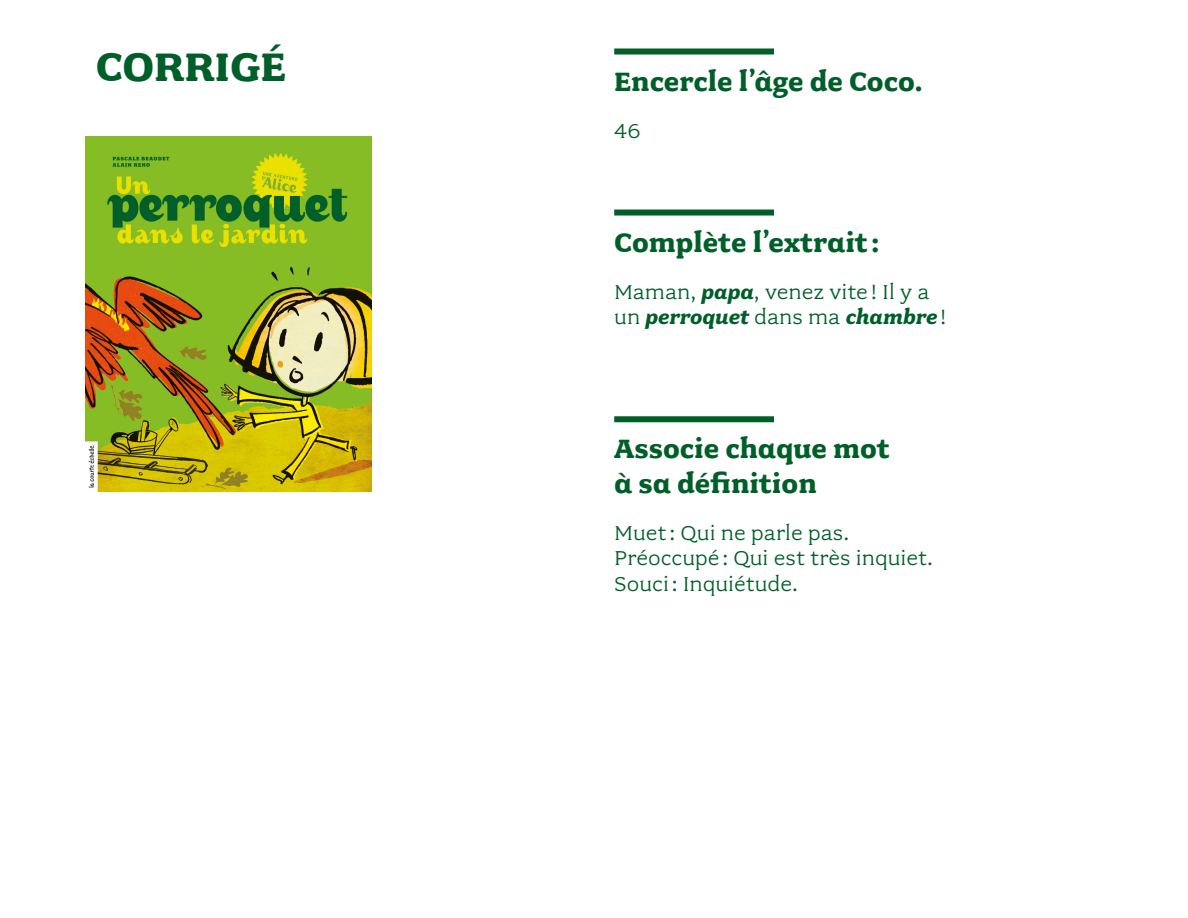
<style>
.page{position:relative;width:1188px;height:918px;background:#fff}
.page>*{position:absolute;margin:0;border:0;box-sizing:border-box;transform-origin:0 0}
.t1{font:45px "Fairplex Wide Bold Alta";color:#005f28}
.t2{font:30px/34.5px "Fairplex Wide Bold Alta";color:#005f28}
.t3{font:22.5px/25.5px "Fairplex Wide";color:#005f28}
.s1{font-weight:700;font-style:italic}
</style>
<div class="page">
<div style="left:614px;top:416px;width:160px;height:6px;background:#005f28"></div>
<div style="left:614px;top:210px;width:160px;height:6px;background:#005f28"></div>
<div style="left:614px;top:49px;width:160px;height:6px;background:#005f28"></div>
<img style="left:86px;top:137px;width:285px;height:355px">
<h1 class="t1" style="left:96px;top:41px;width:192px">CORRIGÉ</h1>
<h2 class="t2" style="left:614px;top:63px;width:310px">Encercle l’âge de Coco.</h2>
<p class="t3" style="left:614px;top:118px;width:28px">46</p>
<h2 class="t2" style="left:614px;top:224px;width:267px">Complète l’extrait :</h2>
<p class="t3" style="left:614px;top:279px;width:334px">Maman, <span class="s1">papa</span>, venez vite! Il y a un <span class="s1">perroquet</span> dans ma <span class="s1">chambre</span>!</p>
<h2 class="t2" style="left:614px;top:431px;width:277px">Associe chaque mot à sa définition</h2>
<p class="t3" style="left:614px;top:520px;width:320px">Muet : Qui ne parle pas.<br>Préoccupé: Qui est très inquiet.<br>Souci: Inquiétude.</p>
</div>
